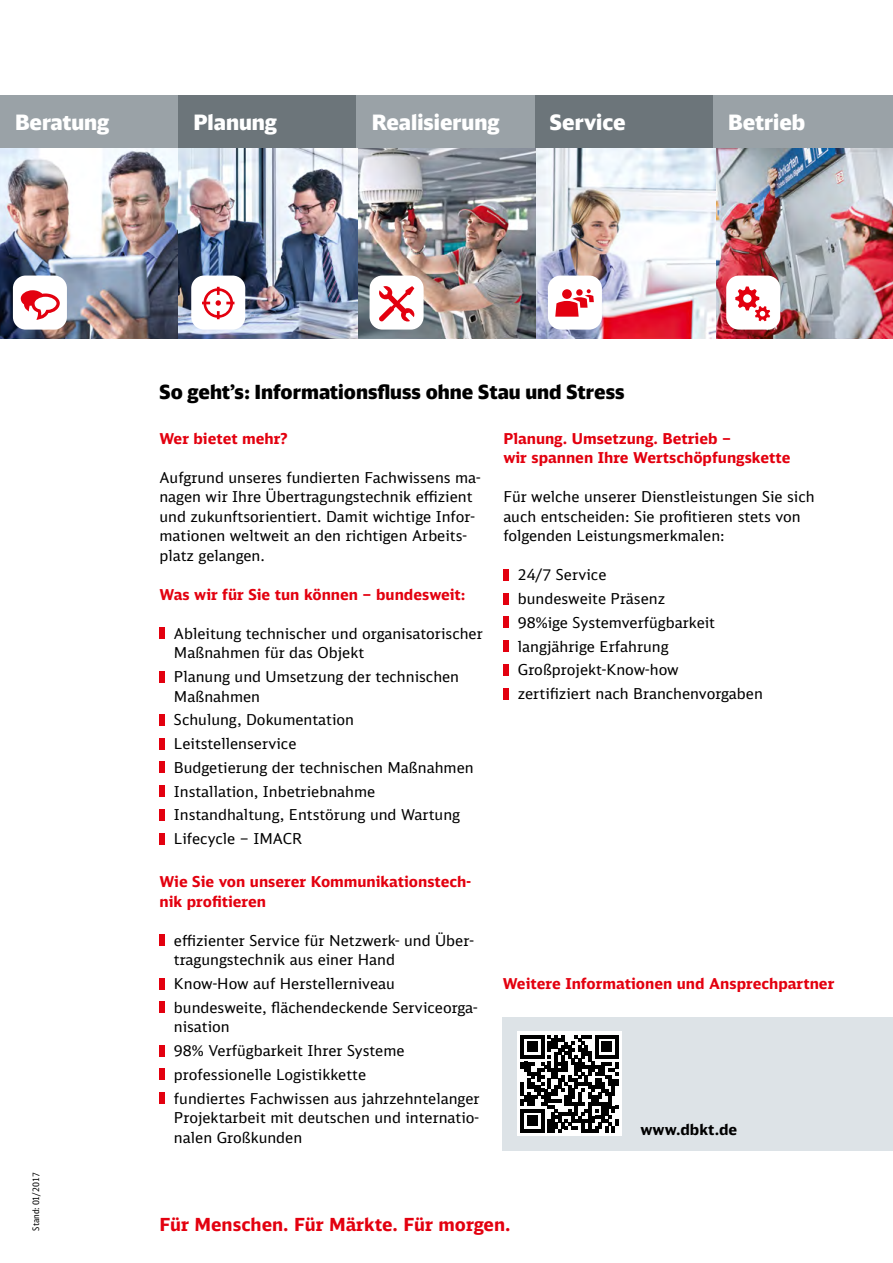
<style>
.page{position:relative;width:893px;height:1263px;background:#fff}
.page>*{position:absolute;margin:0;border:0;box-sizing:border-box;transform-origin:0 0}
.t1{font:900 21.15px "DB Head";color:#fff}
.t2{font:900 19.5px "DB Head";color:#000}
.t3{font:700 18px "DB Sans";color:#e3000f}
.t4{font:15px/23.7px "DB Sans";color:#000}
.t5{font:700 15px/19.5px "DB Sans";color:#e3000f}
.t6{font:700 15px "DB Sans";color:#000}
.t7{font:9px "DB Sans Cond";color:#000}
</style>
<div class="page">
<div style="left:159px;top:628px;width:6px;height:11px;background:#e3000f"></div>
<div style="left:159px;top:671px;width:6px;height:11px;background:#e3000f"></div>
<div style="left:159px;top:714px;width:6px;height:11px;background:#e3000f"></div>
<div style="left:159px;top:738px;width:6px;height:11px;background:#e3000f"></div>
<div style="left:159px;top:762px;width:6px;height:11px;background:#e3000f"></div>
<div style="left:159px;top:786px;width:6px;height:11px;background:#e3000f"></div>
<div style="left:159px;top:809px;width:6px;height:11px;background:#e3000f"></div>
<div style="left:159px;top:833px;width:6px;height:11px;background:#e3000f"></div>
<div style="left:159px;top:935px;width:6px;height:11px;background:#e3000f"></div>
<div style="left:159px;top:978px;width:6px;height:11px;background:#e3000f"></div>
<div style="left:159px;top:1002px;width:6px;height:11px;background:#e3000f"></div>
<div style="left:159px;top:1045px;width:6px;height:11px;background:#e3000f"></div>
<div style="left:159px;top:1069px;width:6px;height:11px;background:#e3000f"></div>
<div style="left:159px;top:1093px;width:6px;height:11px;background:#e3000f"></div>
<div style="left:503px;top:569px;width:6px;height:11px;background:#e3000f"></div>
<div style="left:503px;top:593px;width:6px;height:11px;background:#e3000f"></div>
<div style="left:503px;top:617px;width:6px;height:11px;background:#e3000f"></div>
<div style="left:503px;top:641px;width:6px;height:11px;background:#e3000f"></div>
<div style="left:503px;top:664px;width:6px;height:11px;background:#e3000f"></div>
<div style="left:503px;top:688px;width:6px;height:11px;background:#e3000f"></div>
<img style="left:0;top:148px;width:717px;height:191px">
<img style="left:717px;top:148px;width:176px;height:191px">
<div style="left:0;top:96px;width:178px;height:52px;background:#9aa2a7"></div>
<div style="left:178px;top:96px;width:179px;height:52px;background:#6c757a"></div>
<div style="left:357px;top:96px;width:178px;height:52px;background:#9aa2a7"></div>
<div style="left:535px;top:96px;width:178px;height:52px;background:#6c757a"></div>
<div style="left:713px;top:96px;width:180px;height:52px;background:#9aa2a7"></div>
<div style="left:13px;top:276px;width:54px;height:54px;background:#fff;border-radius:13px"></div>
<svg style="left:21px;top:290px;width:39px;height:30px"></svg>
<div style="left:191px;top:276px;width:54px;height:54px;background:#fff;border-radius:13px"></div>
<svg style="left:202px;top:287px;width:32px;height:32px"></svg>
<div style="left:370px;top:276px;width:54px;height:54px;background:#fff;border-radius:13px"></div>
<svg style="left:379px;top:286px;width:35px;height:35px"></svg>
<div style="left:548px;top:276px;width:54px;height:54px;background:#fff;border-radius:13px"></div>
<svg style="left:555px;top:289px;width:39px;height:28px"></svg>
<div style="left:726px;top:276px;width:54px;height:54px;background:#fff;border-radius:13px"></div>
<svg style="left:735px;top:286px;width:35px;height:35px"></svg>
<div style="left:503px;top:1017px;width:390px;height:134px;background:#dde3e7"></div>
<svg style="left:517px;top:1032px;width:105px;height:104px;background:#dedede"></svg>
<svg style="left:521px;top:1035px;width:97px;height:97px;background:#626262"></svg>
<h1 class="t1" style="left:15px;top:109px;width:96px">Beratung</h1>
<h1 class="t1" style="left:193px;top:109px;width:85px">Planung</h1>
<h1 class="t1" style="left:372px;top:109px;width:129px">Realisierung</h1>
<h1 class="t1" style="left:550px;top:109px;width:77px">Service</h1>
<h1 class="t1" style="left:728px;top:109px;width:79px">Betrieb</h1>
<h2 class="t2" style="left:159px;top:379px;width:467px">So geht’s: Informationsfluss ohne Stau und Stress</h2>
<p class="t7" style="left:30px;top:1230px;width:60px;rotate:-90deg">Stand: 01/2017</p>
<p class="t5" style="left:159px;top:428px;width:130px">Wer bietet mehr?</p>
<p class="t4" style="left:159px;top:467px;width:323px;line-height:19.5px">Aufgrund unseres fundierten Fachwissens ma&shy;nagen wir Ihre Übertragungstechnik effizient und zukunftsorientiert. Damit wichtige Infor&shy;mationen weltweit an den richtigen Arbeits&shy;platz gelangen.</p>
<p class="t5" style="left:159px;top:584px;width:307px">Was wir für Sie tun können – bundesweit:</p>
<p class="t4" style="left:174px;top:623px;width:310px;line-height:19.5px">Ableitung technischer und organisatorischer<br>Maßnahmen für das Objekt</p>
<p class="t4" style="left:174px;top:667px;width:287px;line-height:19.5px">Planung und Umsetzung der technischen<br>Maßnahmen</p>
<p class="t4" style="left:174px;top:708px;width:301px">Schulung, Dokumentation<br>Leitstellenservice<br>Budgetierung der technischen Maßnahmen<br>Installation, Inbetriebnahme<br>Instandhaltung, Entstörung und Wartung<br>Lifecycle – IMACR</p>
<p class="t5" style="left:159px;top:872px;width:313px">Wie Sie von unserer Kommunikationstech&shy;nik profitieren</p>
<p class="t4" style="left:174px;top:930px;width:301px;line-height:19.5px">effizienter Service für Netzwerk- und Über&shy;tragungstechnik aus einer Hand</p>
<p class="t4" style="left:174px;top:972px;width:305px">Know-How auf Herstellerniveau bundesweite, flächendeckende Serviceorga-</p>
<p class="t4" style="left:174px;top:1015px;width:307px">nisation<br>98% Verfügbarkeit Ihrer Systeme professionelle Logistikkette<br>fundiertes Fachwissen aus jahrzehntelanger</p>
<p class="t4" style="left:174px;top:1108px;width:307px;line-height:19.5px">Projektarbeit mit deutschen und internatio&shy;nalen Großkunden</p>
<p class="t5" style="left:503px;top:428px;width:289px">Planung. Umsetzung. Betrieb –<br>wir spannen Ihre Wertschöpfungskette</p>
<p class="t4" style="left:503px;top:487px;width:313px;line-height:19.5px">Für welche unserer Dienstleistungen Sie sich auch entscheiden: Sie profitieren stets von folgenden Leistungsmerkmalen:</p>
<p class="t4" style="left:518px;top:563px;width:247px">24/7 Service<br>bundesweite Präsenz<br>98%ige Systemverfügbarkeit langjährige Erfahrung<br>Großprojekt-Know-how<br>zertifiziert nach Branchenvorgaben</p>
<p class="t5" style="left:503px;top:973px;width:333px">Weitere Informationen und Ansprechpartner</p>
<p class="t6" style="left:640px;top:1120px;width:98px">www.dbkt.de</p>
<p class="t3" style="left:159px;top:1213px;width:353px">Für Menschen. Für Märkte. Für morgen.</p>
</div>
